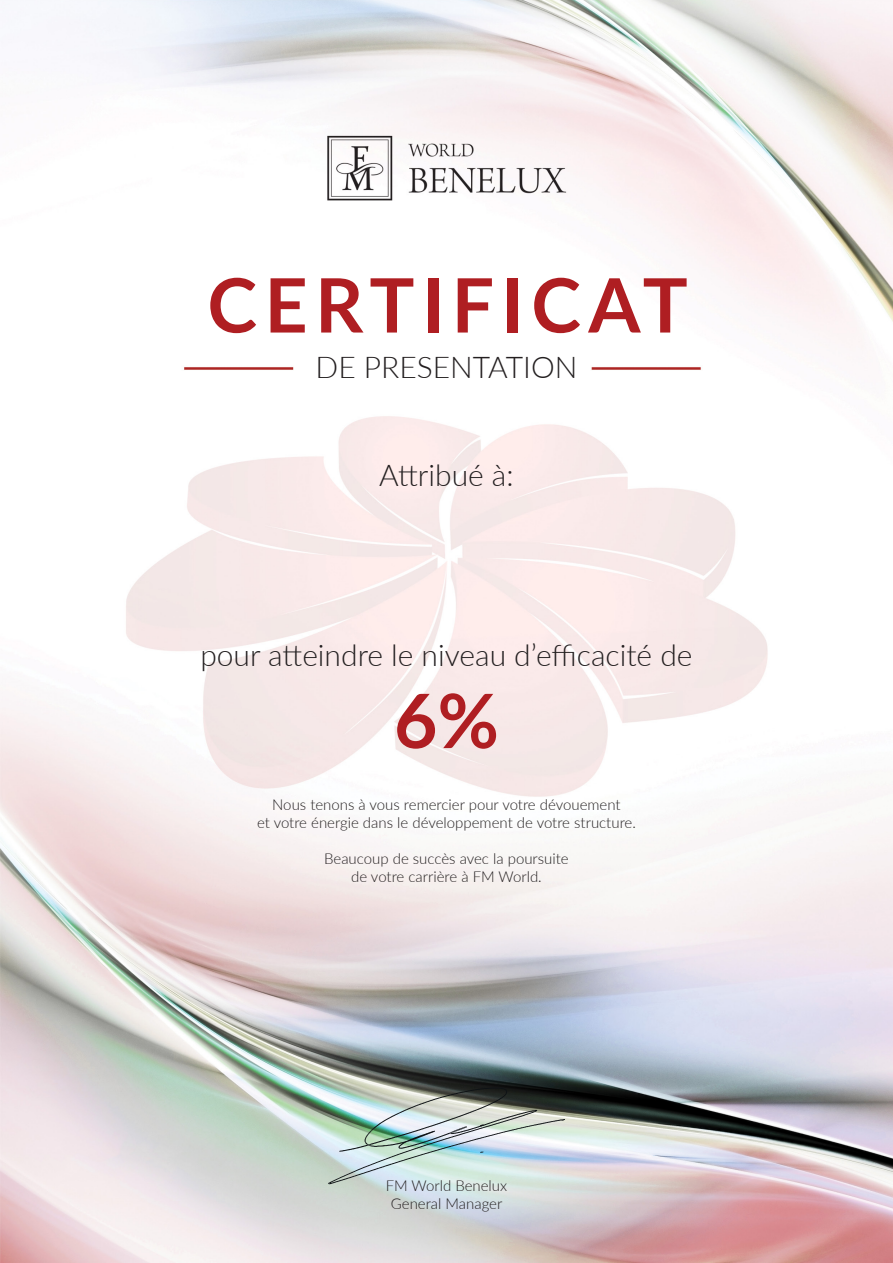
<style>
.page{position:relative;width:893px;height:1263px;background:#fff}
.page>*{position:absolute;margin:0;border:0;box-sizing:border-box;transform-origin:0 0}
.t1{font:700 75px "Lato";letter-spacing:.1em;color:#af1e22}
.t2{font:300 30px "Lato";color:#231f20}
.t3{font:300 15px "Lato";color:#231f20}
</style>
<div class="page">
<img style="left:0;top:0;width:893px;height:1263px">
<img style="left:327px;top:1087px;width:238px;height:97px">
<p class="t1" style="left:207px;top:250px;width:482px">CERTIFICAT</p>
<p class="t2" style="left:316px;top:346px;width:263px">DE PRESENTATION</p>
<p class="t2" style="left:379px;top:454px;width:136px">Attribué à:</p>
<p class="t2" style="left:200px;top:634px;width:494px">pour atteindre le niveau d’efficacité de</p>
<p class="t1" style="left:394px;top:666px;width:106px">6%</p>
<p class="t3" style="left:272px;top:794px;width:350px">Nous tenons à vous remercier pour votre dévouement</p>
<p class="t3" style="left:257px;top:812px;width:380px">et votre énergie dans le développement de votre structure.</p>
<p class="t3" style="left:324px;top:848px;width:246px">Beaucoup de succès avec la poursuite</p>
<p class="t3" style="left:351px;top:866px;width:192px">de votre carrière à FM World.</p>
<p class="t3" style="left:386px;top:1175px;width:123px">FM World Benelux</p>
<p class="t3" style="left:391px;top:1193px;width:113px">General Manager</p>
</div>
